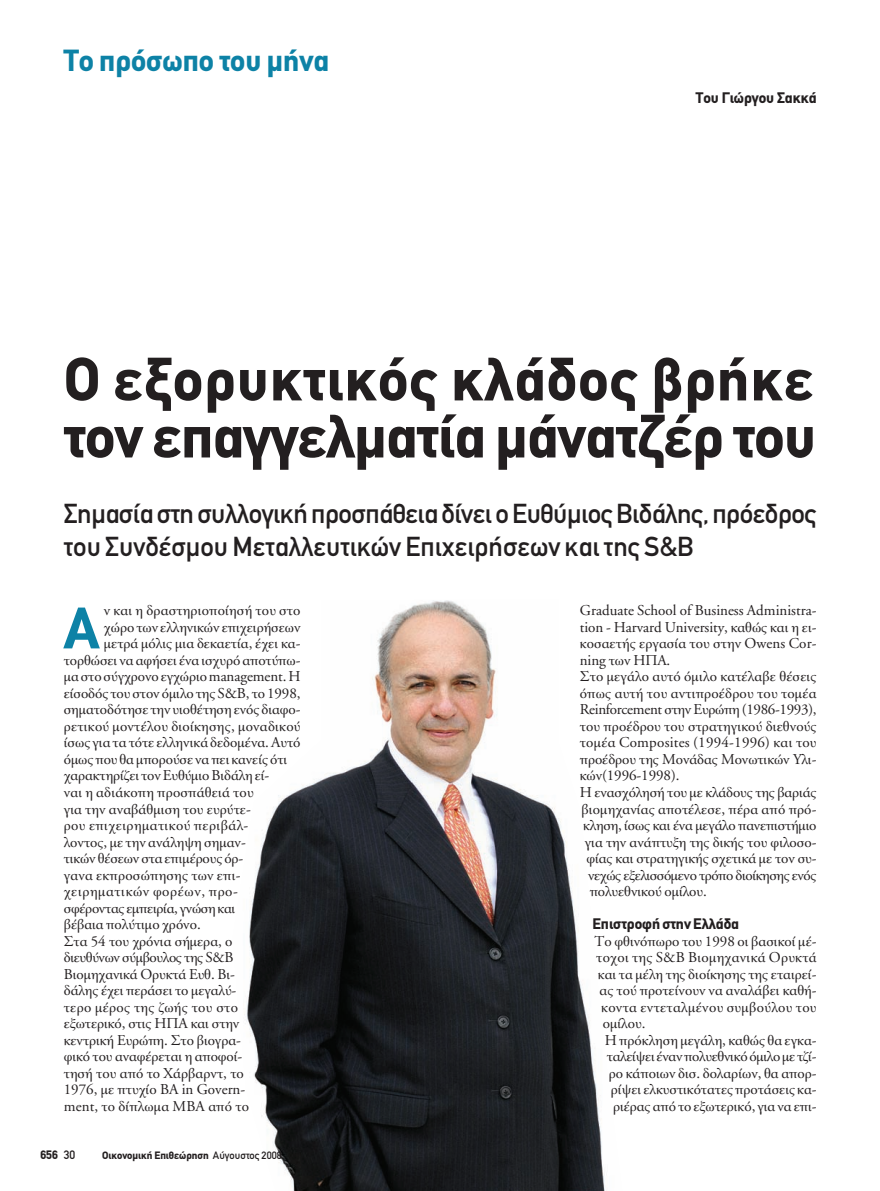
<style>
.page{position:relative;width:880px;height:1191px;background:#fff}
.page>*{position:absolute;margin:0;border:0;box-sizing:border-box;transform-origin:0 0}
.t1{font:700 60px/57px "CF Din";letter-spacing:-.01em;color:#231f20}
.t2{font:700 57.3px "CF Din";color:#0d82a6}
.t3{font:700 30px "CF Din";color:#0d82a6}
.t4{font:27px/33px "CF Din";letter-spacing:-.02em;color:#231f20}
.t5{font:15px "CF Garamond";color:#231f20}
.t6{font:15px "CF Garamond";letter-spacing:-.02em;color:#231f20}
.t7{font:15px "CF Garamond";letter-spacing:.02em;color:#231f20}
.t8{font:15px "CF Garamond";letter-spacing:-.03em;color:#231f20}
.t9{font:700 15px "CF Din";color:#231f20}
.t10{font:15px "CF Garamond";letter-spacing:.03em;color:#231f20}
.t11{font:15px "CF Garamond";letter-spacing:-.025em;color:#231f20}
.t12{font:15px "CF Garamond";letter-spacing:.04em;color:#231f20}
.t13{font:700 12px "CF Din";color:#231f20}
.t14{font:700 10.5px "CF Din";color:#231f20}
.s1{font-weight:400}
</style>
<div class="page">
<svg style="left:244px;top:600px;width:361px;height:590px"></svg>
<p class="t3" style="left:64px;top:44px;width:267px">Το πρόσωπο του µήνα</p>
<p class="t9" style="left:696px;top:90px;width:122px">Του Γιώργου Σακκά</p>
<p class="t1" style="left:64px;top:352px;width:753px">Ο εξορυκτικός κλάδος βρήκε τον επαγγελµατία µάνατζέρ του</p>
<p class="t4" style="left:64px;top:498px;width:754px">ΣηµασίαστησυλλογικήπροσπάθειαδίνειοΕυθύµιοςΒιδάλης,πρόεδρος του Συνδέσµου Μεταλλευτικών Επιχειρήσεων και της S&amp;B</p>
<p class="t2" style="left:64px;top:597px;width:37px">Α</p>
<p class="t5" style="left:104px;top:601px;width:198px">ν και η δραστηριοποίησή του στο</p>
<p class="t5" style="left:104px;top:617px;width:198px">χώρο των ελληνικών επιχειρήσεων</p>
<p class="t5" style="left:104px;top:634px;width:198px">µετρά µόλις µια δεκαετία, έχει κα-</p>
<p class="t5" style="left:64px;top:650px;width:238px">τορθώσει να αφήσει ένα ισχυρό αποτύπω-</p>
<p class="t5" style="left:64px;top:667px;width:238px">µα στο σύγχρονο εγχώριοmanagement.Η</p>
<p class="t5" style="left:64px;top:683px;width:238px">είσοδός του στον όµιλο της S&amp;B, το 1998,</p>
<p class="t5" style="left:64px;top:700px;width:238px">σηµατοδότησε την υιοθέτηση ενός διαφο-</p>
<p class="t5" style="left:64px;top:716px;width:238px">ρετικού µοντέλου διοίκησης, µοναδικού</p>
<p class="t5" style="left:64px;top:733px;width:238px">ίσως για τα τότε ελληνικά δεδοµένα.Αυτό</p>
<p class="t5" style="left:64px;top:749px;width:225px">όµωςπου θα µπορούσε ναπει κανείς ότι</p>
<p class="t5" style="left:64px;top:766px;width:207px">χαρακτηρίζει τονΕυθύµιοΒιδάλη εί-</p>
<p class="t5" style="left:64px;top:782px;width:191px">ναι η αδιάκοπη προσπάθειά του</p>
<p class="t5" style="left:64px;top:799px;width:189px">για την αναβάθµιση του ευρύτε-</p>
<p class="t10" style="left:64px;top:815px;width:186px">ρου επιχειρηµατικού περιβάλ-</p>
<p class="t5" style="left:64px;top:832px;width:183px">λοντος, µε την ανάληψη σηµαν-</p>
<p class="t5" style="left:64px;top:848px;width:181px">τικών θέσεων σταεπιµέρους όρ-</p>
<p class="t5" style="left:64px;top:865px;width:178px">γανα εκπροσώπησης των επι-</p>
<p class="t12" style="left:64px;top:881px;width:176px">χειρηµατικών φορέων, προ-</p>
<p class="t6" style="left:64px;top:898px;width:173px">σφέροντας εµπειρία, γνώσηκαι</p>
<p class="t5" style="left:64px;top:914px;width:138px">βέβαια πολύτιµο χρόνο.</p>
<p class="t5" style="left:64px;top:931px;width:170px">Στα 54 του χρόνια σήµερα, ο</p>
<p class="t11" style="left:64px;top:947px;width:171px">διευθύνων σύµβουλος της S&amp;B</p>
<p class="t5" style="left:64px;top:964px;width:173px">Βιοµηχανικά Ορυκτά Ευθ. Βι-</p>
<p class="t5" style="left:64px;top:980px;width:174px">δάλης έχει περάσει το µεγαλύ-</p>
<p class="t7" style="left:64px;top:997px;width:176px">τερο µέρος της ζωής του στο</p>
<p class="t5" style="left:64px;top:1013px;width:177px">εξωτερικό, στις ΗΠΑ και στην</p>
<p class="t5" style="left:64px;top:1030px;width:179px">κεντρική Ευρώπη. Στο βιογρα-</p>
<p class="t5" style="left:64px;top:1046px;width:180px">φικό του αναφέρεται η αποφοί-</p>
<p class="t5" style="left:64px;top:1063px;width:182px">τησή του από το Χάρβαρντ, το</p>
<p class="t5" style="left:64px;top:1079px;width:183px">1976, µε πτυχίο ΒΑ in Govern-</p>
<p class="t5" style="left:64px;top:1096px;width:187px">ment, το δίπλωµα ΜΒΑ από το</p>
<p class="t13" style="left:40px;top:1148px;width:36px">656 <span class="s1">30</span></p>
<p class="t14" style="left:102px;top:1149px;width:181px">Οικονοµική Επιθεώρηση <span class="s1">Αύγουστος 2008</span></p>
<p class="t5" style="left:580px;top:601px;width:238px">Graduate School of Business Administra-</p>
<p class="t5" style="left:580px;top:617px;width:238px">tion - Harvard University, καθώς και η ει-</p>
<p class="t5" style="left:580px;top:634px;width:238px">κοσαετής εργασία του στην Owens Cor-</p>
<p class="t5" style="left:580px;top:650px;width:92px">ning των ΗΠΑ.</p>
<p class="t5" style="left:580px;top:667px;width:238px">Στο µεγάλο αυτό όµιλο κατέλαβε θέσεις</p>
<p class="t5" style="left:580px;top:683px;width:238px">όπως αυτή του αντιπροέδρου του τοµέα</p>
<p class="t6" style="left:580px;top:700px;width:238px">Reinforcement στην Ευρώπη (1986-1993),</p>
<p class="t5" style="left:580px;top:716px;width:238px">του προέδρου του στρατηγικού διεθνούς</p>
<p class="t5" style="left:580px;top:733px;width:238px">τοµέα Composites (1994-1996) και του</p>
<p class="t5" style="left:580px;top:749px;width:238px">προέδρου της Μονάδας Μονωτικών Υλι-</p>
<p class="t5" style="left:580px;top:766px;width:101px">κών(1996-1998).</p>
<p class="t5" style="left:580px;top:782px;width:238px">Η ενασχόλησή του µε κλάδους της βαριάς</p>
<p class="t5" style="left:581px;top:799px;width:236px">βιοµηχανίας αποτέλεσε, πέρα από πρό-</p>
<p class="t5" style="left:583px;top:815px;width:235px">κληση, ίσως και ένα µεγάλο πανεπιστήµιο</p>
<p class="t5" style="left:585px;top:832px;width:233px">για την ανάπτυξη της δικής του φιλοσο-</p>
<p class="t5" style="left:586px;top:848px;width:232px">φίας και στρατηγικής σχετικά µε τον συ-</p>
<p class="t8" style="left:588px;top:865px;width:230px">νεχώς εξελισσόµενο τρόπο διοίκησης ενός</p>
<p class="t5" style="left:590px;top:881px;width:119px">πολυεθνικού οµίλου.</p>
<p class="t9" style="left:592px;top:915px;width:148px">Επιστροφή στην Ελλάδα</p>
<p class="t5" style="left:594px;top:931px;width:223px">Το φθινόπωρο του 1998 οι βασικοί µέ-</p>
<p class="t7" style="left:596px;top:947px;width:222px">τοχοι της S&amp;B Βιοµηχανικά Ορυκτά</p>
<p class="t5" style="left:598px;top:964px;width:220px">και τα µέλη της διοίκησης της εταιρεί-</p>
<p class="t5" style="left:599px;top:980px;width:218px">ας τού προτείνουν να αναλάβει καθή-</p>
<p class="t7" style="left:601px;top:997px;width:217px">κοντα εντεταλµένου συµβούλου του</p>
<p class="t5" style="left:603px;top:1013px;width:44px">οµίλου.</p>
<p class="t5" style="left:605px;top:1030px;width:213px">Η πρόκληση µεγάλη, καθώς θα εγκα-</p>
<p class="t6" style="left:607px;top:1046px;width:211px">ταλείψει ένανπολυεθνικόόµιλοµε τζί-</p>
<p class="t5" style="left:609px;top:1063px;width:209px">ρο κάποιων δισ. δολαρίων, θα απορ-</p>
<p class="t5" style="left:611px;top:1079px;width:207px">ρίψει ελκυστικότατεςπροτάσεις κα-</p>
<p class="t5" style="left:613px;top:1096px;width:205px">ριέρας από το εξωτερικό, για να επι-</p>
</div>
